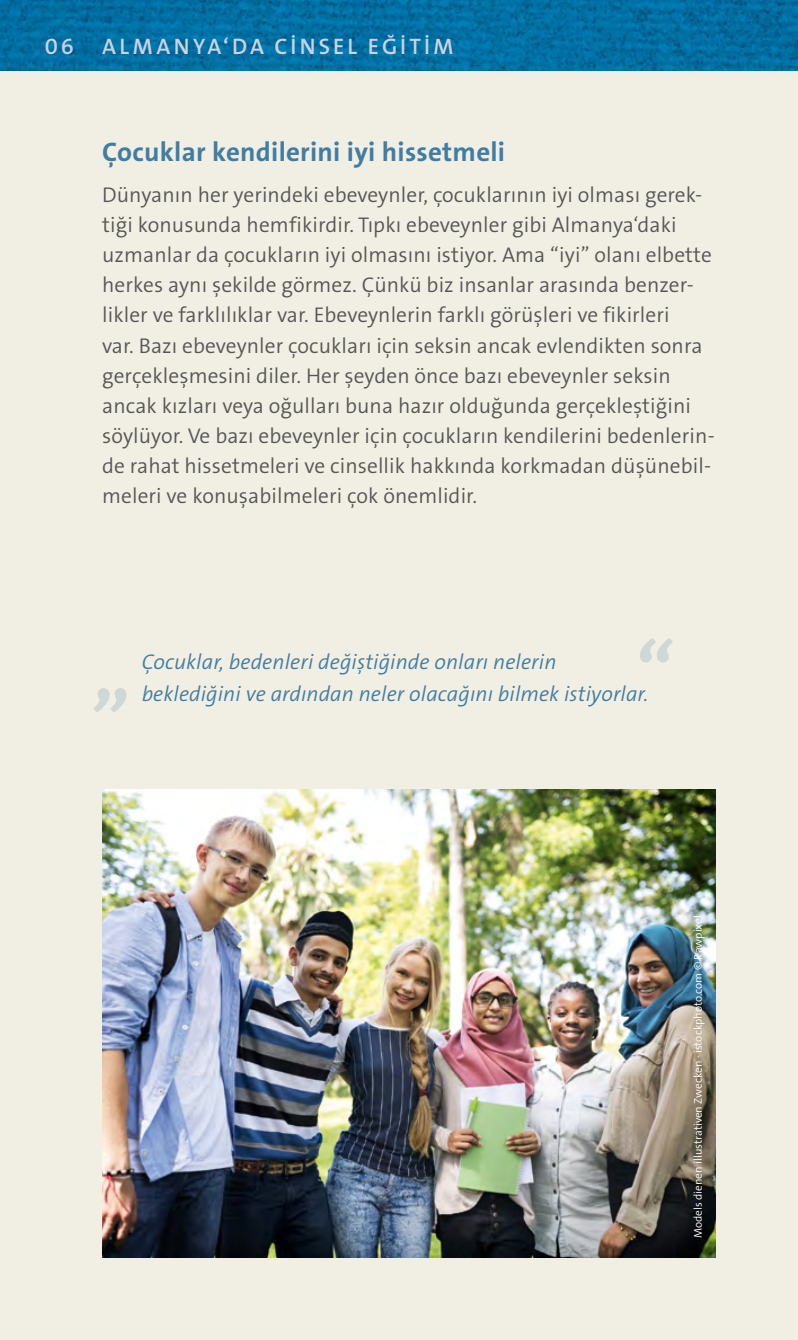
<style>
.page{position:relative;width:798px;height:1340px;background:#fff}
.page>*{position:absolute;margin:0;border:0;box-sizing:border-box;transform-origin:0 0}
.t1{font:76.5px "The Sans LP7 Bld IT";color:#417ca2}
.H2{font:27px "The Sans LP7 Bld";letter-spacing:.01em;color:#417ca2}
.t2{font:22.5px "The Sans LP6 Se Bld";letter-spacing:.14em;color:#cad3e2}
.Copy{font:21.38px/30.2px "The Sans LP4 Se Lig";letter-spacing:.005em;color:#565656}
.Zitate{font:21.38px "The Sans LP4 Se Lig IT";letter-spacing:.005em;color:#417ca2}
.Bildnachweis_etc{font:11.25px "The Sans LP4 Se Lig";color:#fff}
</style>
<div class="page">
<div style="left:0;top:0;width:797px;height:1339px;background:#f1efe3"></div>
<img style="left:0;top:0;width:797px;height:70px">
<img style="left:102px;top:790px;width:612px;height:466px">
<p class="t2" style="left:45px;top:32px;width:31px">06</p>
<p class="t2" style="left:102px;top:32px;width:352px">ALMANYA‘DA CİNSEL EĞİTİM</p>
<p class="H2" style="left:102px;top:134px;width:404px">Çocuklar kendilerini iyi hissetmeli</p>
<p class="Copy" style="left:102px;top:179px;width:614px">Dünyanın her yerindeki ebeveynler, çocuklarının iyi olması gerek&shy;tiği konusunda hemfikirdir. Tıpkı ebeveynler gibi Almanya‘daki uzmanlar da çocukların iyi olmasını istiyor. Ama “iyi” olanı elbette herkes aynı şekilde görmez. Çünkü biz insanlar arasında benzer&shy;likler ve farklılıklar var. Ebeveynlerin farklı görüşleri ve fikirleri<br>var. Bazı ebeveynler çocukları için seksin ancak evlendikten sonra gerçekleşmesini diler. Her şeyden önce bazı ebeveynler seksin ancak kızları veya oğulları buna hazır olduğunda gerçekleştiğini söylüyor. Ve bazı ebeveynler için çocukların kendilerini bedenlerin&shy;de rahat hissetmeleri ve cinsellik hakkında korkmadan düşünebil&shy;meleri ve konuşabilmeleri çok önemlidir.</p>
<p class="Zitate" style="left:142px;top:648px;width:416px">Çocuklar, bedenleri değiştiğinde onları nelerin</p>
<h1 class="t1" style="left:631px;top:621px;width:38px">“</h1>
<h1 class="t1" style="left:96px;top:624px;width:38px">„</h1>
<p class="Zitate" style="left:142px;top:680px;width:508px">beklediğini ve ardından neler olacağını bilmek istiyorlar.</p>
<p class="Bildnachweis_etc" style="left:690px;top:1238px;width:324px;rotate:-90deg">Models dienen illustrativen Zwecken · istockphoto.com © Rawpixel</p>
</div>
